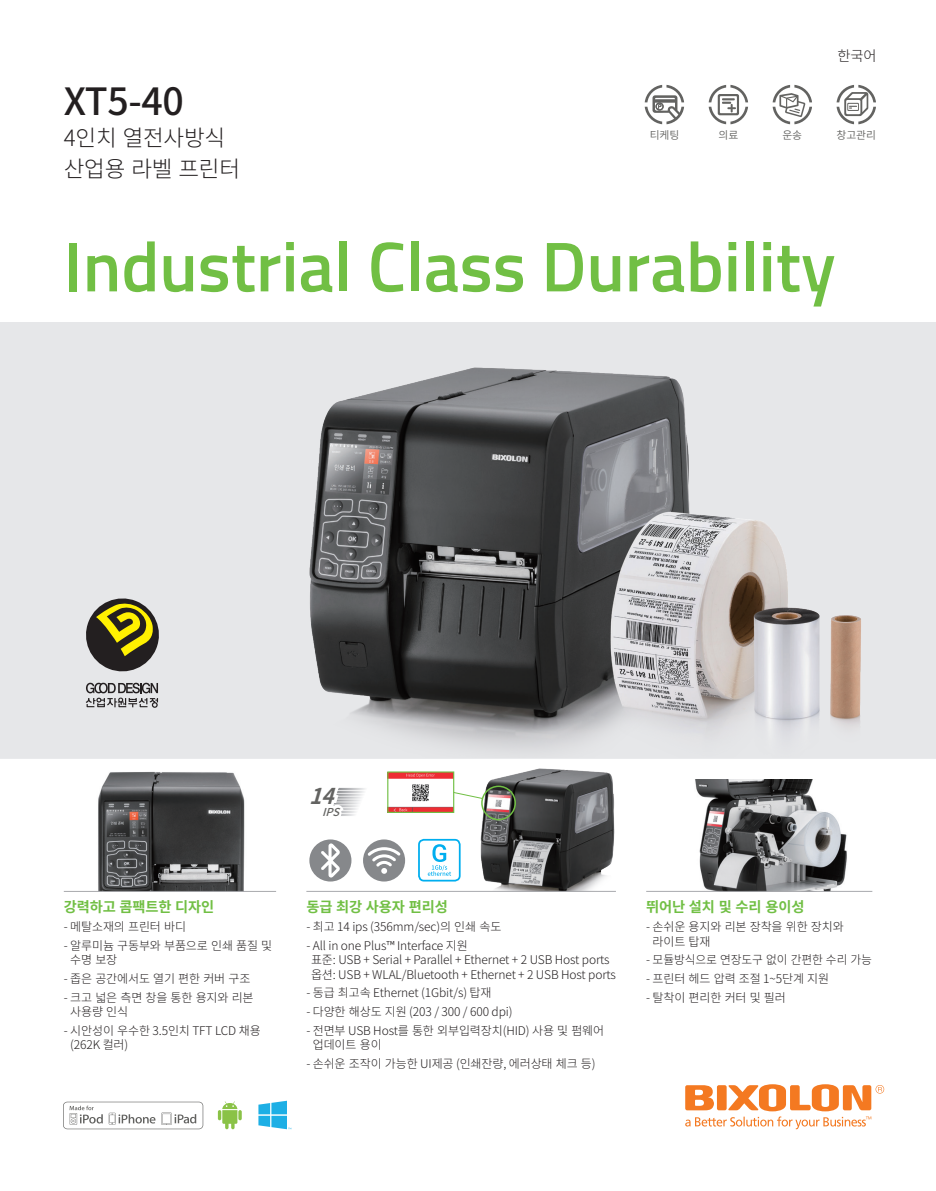
<style>
.page{position:relative;width:936px;height:1191px;background:#fff}
.page>*{position:absolute;margin:0;border:0;box-sizing:border-box;transform-origin:0 0}
.t1{font:600 70.5px "Titillium Web";color:#71bf44}
.t2{font:500 37.5px "Noto Sans CJ Kkr";color:#231f20}
.t3{font:300 22.5px/31.2px "Noto Sans CJ Kkr";letter-spacing:-.01em;color:#231f20}
.t4{font:italic 21.75px "Noto Sans CJ Kkr";color:#6c6d70}
.t5{font:700 14.25px "Noto Sans CJ Kkr";letter-spacing:-.01em;color:#71bf44}
.t6{font:300 14.25px "Noto Sans CJ Kkr";color:#231f20}
.t7{font:300 12px/14.4px "Noto Sans CJ Kkr";letter-spacing:-.01em;color:#231f20}
.t8{font:italic 600 10.95px "Noto Sans CJ Kkr";color:#6c6d70}
.t9{font:600 10.8px "Noto Sans CJ Kkr";letter-spacing:-.01em;color:#636361}
</style>
<div class="page">
<img style="left:98px;top:771px;width:147px;height:120px">
<img style="left:695px;top:779px;width:152px;height:112px">
<hr style="left:646px;top:891px;width:226px;height:1px;background:#a8a9ad">
<hr style="left:64px;top:891px;width:212px;height:1px;background:#a8a9ad">
<svg style="left:836px;top:85px;width:39px;height:39px"></svg>
<svg style="left:772px;top:85px;width:40px;height:39px"></svg>
<svg style="left:708px;top:85px;width:40px;height:39px"></svg>
<svg style="left:0;top:322px;width:935px;height:436px;background:#b7b8ba"></svg>
<svg style="left:685px;top:1084px;width:199px;height:45px"></svg>
<img style="left:557px;top:487px;width:343px;height:271px">
<svg style="left:63px;top:1101px;width:140px;height:28px"></svg>
<svg style="left:238px;top:1110px;width:4px;height:10px"></svg>
<svg style="left:218px;top:1101px;width:19px;height:28px"></svg>
<svg style="left:258px;top:1100px;width:33px;height:29px"></svg>
<svg style="left:644px;top:85px;width:40px;height:39px"></svg>
<svg style="left:333px;top:787px;width:32px;height:29px"></svg>
<img style="left:480px;top:768px;width:135px;height:123px">
<hr style="left:306px;top:891px;width:310px;height:1px;background:#a8a9ad">
<div style="left:309px;top:839px;width:42px;height:42px;background:#86888b;border-radius:50%"></div>
<svg style="left:321px;top:843px;width:19px;height:34px"></svg>
<div style="left:363px;top:839px;width:42px;height:42px;background:#86888b;border-radius:50%"></div>
<svg style="left:367px;top:847px;width:33px;height:26px"></svg>
<div style="left:418px;top:839px;width:42px;height:42px;border:2px solid #00aeef;border-radius:5px"></div>
<svg style="left:428px;top:844px;width:23px;height:32px"></svg>
<img style="left:389px;top:773px;width:63px;height:38px">
<div style="left:387px;top:771px;width:67px;height:42px;border:1px solid #71bf44"></div>
<svg style="left:453px;top:792px;width:30px;height:7px"></svg>
<div style="left:481px;top:785px;width:35px;height:35px;border:2px solid #71bf44;border-radius:50%"></div>
<svg style="left:81px;top:593px;width:83px;height:83px;background:#94916a"></svg>
<svg style="left:86px;top:682px;width:72px;height:26px;background:#a4a3a5"></svg>
<p class="t6" style="left:837px;top:48px;width:41px">한국어</p>
<h2 class="t2" style="left:64px;top:80px;width:122px">XT5-40</h2>
<h3 class="t3" style="left:64px;top:123px;width:178px">4인치 열전사방식 산업용 라벨 프린터</h3>
<p class="t9" style="left:649px;top:128px;width:31px">티케팅</p>
<p class="t9" style="left:718px;top:128px;width:21px">의료</p>
<p class="t9" style="left:782px;top:128px;width:21px">운송</p>
<p class="t9" style="left:836px;top:128px;width:41px">창고관리</p>
<h1 class="t1" style="left:64px;top:214px;width:773px">Industrial Class Durability</h1>
<p class="t5" style="left:64px;top:898px;width:152px">강력하고 콤팩트한 디자인</p>
<p class="t7" style="left:64px;top:920px;width:124px">- 메탈소재의 프린터 바디</p>
<p class="t7" style="left:70px;top:938px;width:203px;text-indent:-6px">- 알루미늄 구동부와 부품으로 인쇄 품질 및 수명 보장</p>
<p class="t7" style="left:64px;top:971px;width:188px">- 좁은 공간에서도 열기 편한 커버 구조</p>
<p class="t7" style="left:70px;top:990px;width:185px;text-indent:-6px">- 크고 넓은 측면 창을 통한 용지와 리본 사용량 인식</p>
<p class="t7" style="left:70px;top:1023px;width:192px;text-indent:-6px">- 시안성이 우수한 3.5인치 TFT LCD 채용 (262K 컬러)</p>
<h3 class="t4" style="left:309px;top:784px;width:44px">14</h3>
<p class="t8" style="left:322px;top:806px;width:27px">IPS</p>
<p class="t5" style="left:306px;top:898px;width:143px">동급 최강 사용자 편리성</p>
<p class="t7" style="left:306px;top:920px;width:196px">- 최고 14 ips (356mm/sec)의 인쇄 속도</p>
<p class="t7" style="left:311px;top:938px;width:306px;text-indent:-5px">- All in one Plus™ Interface 지원<br>표준: USB + Serial + Parallel + Ethernet + 2 USB Host ports 옵션: USB + WLAL/Bluetooth + Ethernet + 2 USB Host ports</p>
<p class="t7" style="left:306px;top:986px;width:187px">- 동급 최고속 Ethernet (1Gbit/s) 탑재</p>
<p class="t7" style="left:306px;top:1004px;width:208px">- 다양한 해상도 지원 (203 / 300 / 600 dpi)</p>
<p class="t7" style="left:313px;top:1023px;width:293px;text-indent:-6px">- 전면부 USB Host를 통한 외부입력장치(HID) 사용 및 펌웨어 업데이트 용이</p>
<p class="t7" style="left:306px;top:1056px;width:291px">- 손쉬운 조작이 가능한 UI제공 (인쇄잔량, 에러상태 체크 등)</p>
<p class="t5" style="left:646px;top:898px;width:160px">뛰어난 설치 및 수리 용이성</p>
<p class="t7" style="left:652px;top:920px;width:193px;text-indent:-6px">- 손쉬운 용지와 리본 장착을 위한 장치와 라이트 탑재</p>
<p class="t7" style="left:646px;top:953px;width:227px">- 모듈방식으로 연장도구 없이 간편한 수리 가능</p>
<p class="t7" style="left:646px;top:971px;width:184px">- 프린터 헤드 압력 조절 1~5단계 지원</p>
<p class="t7" style="left:646px;top:990px;width:141px">- 탈착이 편리한 커터 및 필러</p>
</div>
